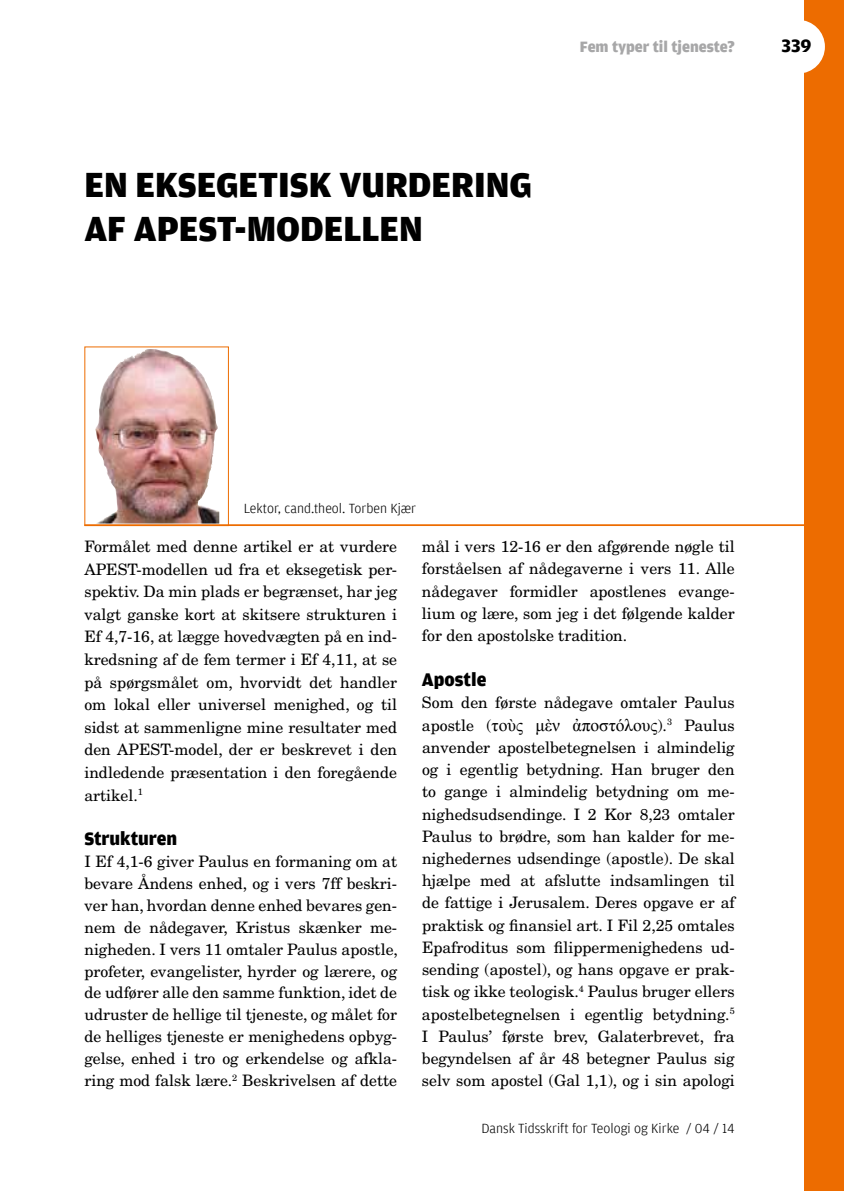
<style>
.page{position:relative;width:844px;height:1191px;background:#fff}
.page>*{position:absolute;margin:0;border:0;box-sizing:border-box;transform-origin:0 0}
.t1{font:900 36.75px/44.1px "Amplitude";color:#000}
.t2{font:900 19.25px "Amplitude";color:#000}
.t3{font:700 19.25px "Amplitude";color:#000}
.t4{font:17.5px "Times New Roman";color:#000}
.t5{font:15.75px/22.2px "New Century Schlbk";color:#000;text-align:justify}
.t6{font:900 15.75px "Amplitude";color:#a7a7a8}
.t7{font:300 14px "Amplitude";color:#000}
.s1{font-family:"New Century Schlbk";font-size:15.75px}
</style>
<div class="page">
<hr style="left:84px;top:524px;width:735px;height:2px;background:#ed6c00">
<div style="left:84px;top:346px;width:145px;height:180px;border:1px solid #ed6c00"></div>
<img style="left:95px;top:349px;width:124px;height:174px">
<div style="left:804px;top:0;width:39px;height:1191px;background:#ed6c00"></div>
<div style="left:771px;top:20px;width:53px;height:54px;background:#fff;border-radius:50%"></div>
<h1 class="t1" style="left:84px;top:163px;width:449px">EN EKSEGETISK VURDERING<br>AF APEST-MODELLEN</h1>
<p class="t6" style="left:580px;top:38px;width:156px">FEM TYPER TIL TJENESTE?</p>
<p class="t3" style="left:781px;top:35px;width:32px">339</p>
<p class="t7" style="left:244px;top:501px;width:174px">Lektor, cand.theol. Torben Kjær</p>
<p class="t5" style="left:84px;top:535px;width:314px">Formålet med denne artikel er at vurdere APEST-modellen ud fra et eksegetisk per&shy;spektiv. Da min plads er begrænset, har jeg valgt ganske kort at skitsere strukturen i Ef 4,7-16, at lægge hovedvægten på en ind&shy;kredsning af de fem termer i Ef 4,11, at se på spørgsmålet om, hvorvidt det handler om lokal eller universel menighed, og til sidst at sammenligne mine resultater med den APEST-model, der er beskrevet i den indledende præsentation i den foregående artikel.<sup>1</sup></p>
<p class="t2" style="left:84px;top:828px;width:94px">STRUKTUREN</p>
<p class="t5" style="left:84px;top:850px;width:315px">I Ef 4,1-6 giver Paulus en formaning om at bevare Åndens enhed, og i vers 7ff beskri&shy;ver han, hvordan denne enhed bevares gen&shy;nem de nådegaver, Kristus skænker me&shy;nigheden. I vers 11 omtaler Paulus apostle, profeter, evangelister, hyrder og lærere, og de udfører alle den samme funktion, idet de udruster de hellige til tjeneste, og målet for de helliges tjeneste er menighedens opbyg&shy;gelse, enhed i tro og erkendelse og afkla&shy;ring mod falsk lære.<sup>2</sup> Beskrivelsen af dette</p>
<p class="t5" style="left:422px;top:535px;width:314px">mål i vers 12-16 er den afgørende nøgle til forståelsen af nådegaverne i vers 11. Alle nådegaver formidler apostlenes evange&shy;lium og lære, som jeg i det følgende kalder for den apostolske tradition.</p>
<p class="t2" style="left:422px;top:669px;width:66px">APOSTLE</p>
<p class="t5" style="left:422px;top:691px;width:314px">Som den første nådegave omtaler Paulus</p>
<p class="t4" style="left:422px;top:713px;width:314px"><span class="s1">apostle (</span>τοὺς μὲν ἀποστόλους<span class="s1">).</span><sup>3</sup> <span class="s1">Paulus</span></p>
<p class="t5" style="left:422px;top:736px;width:314px">anvender apostelbetegnelsen i almindelig og i egentlig betydning. Han bruger den to gange i almindelig betydning om me&shy;nighedsudsendinge. I 2 Kor 8,23 omtaler Paulus to brødre, som han kalder for me&shy;nighedernes udsendinge (apostle). De skal hjælpe med at afslutte indsamlingen til de fattige i Jerusalem. Deres opgave er af praktisk og finansiel art. I Fil 2,25 omtales Epafroditus som filippermenighedens ud&shy;sending (apostel), og hans opgave er prak&shy;tisk og ikke teologisk.<sup>4</sup> Paulus bruger ellers apostelbetegnelsen i egentlig betydning.<sup>5<br></sup>I Paulus’ første brev, Galaterbrevet, fra begyndelsen af år 48 betegner Paulus sig selv som apostel (Gal 1,1), og i sin apologi</p>
<p class="t7" style="left:481px;top:1120px;width:255px">Dansk Tidsskrift for Teologi og Kirke / 04 / 14</p>
</div>
